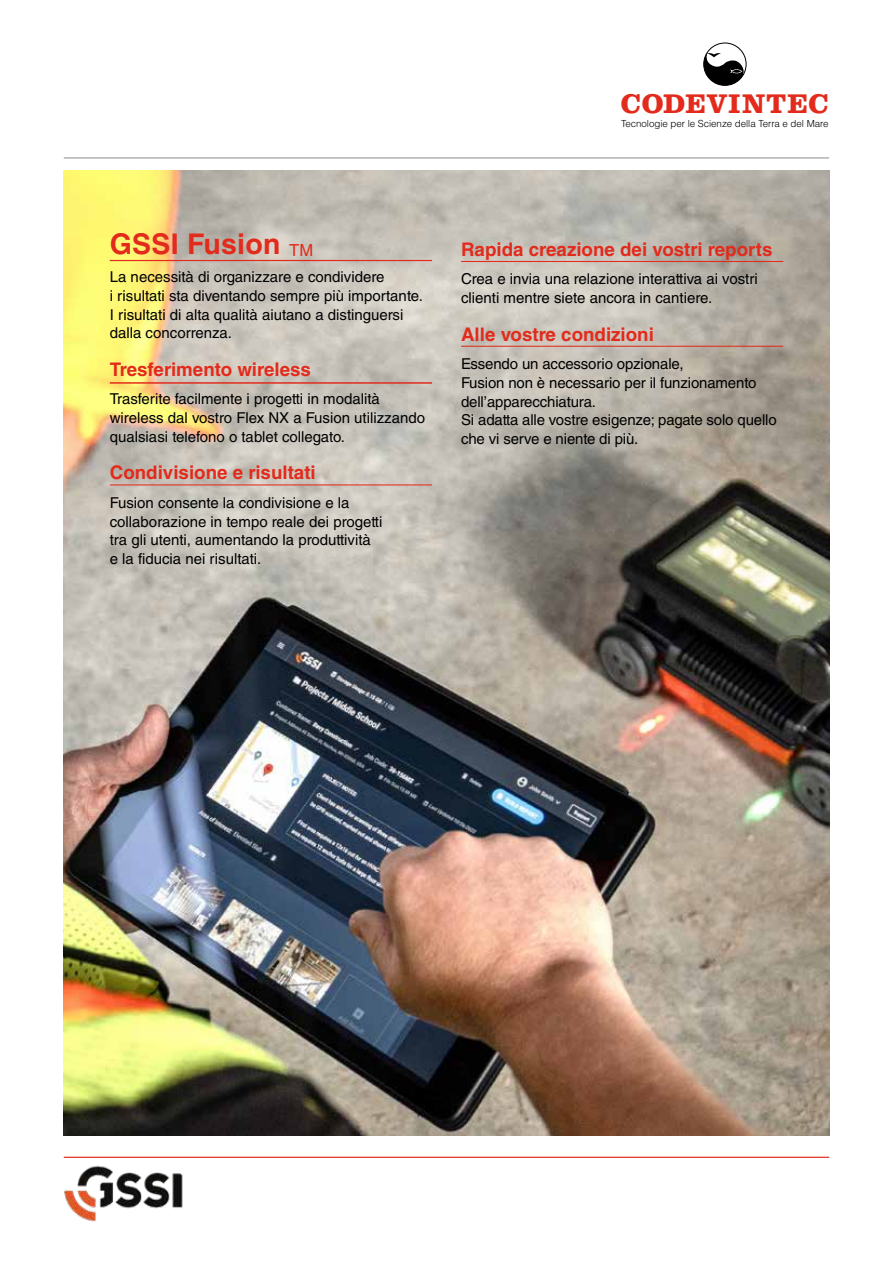
<style>
.page{position:relative;width:893px;height:1263px;background:#fff}
.page>*{position:absolute;margin:0;border:0;box-sizing:border-box;transform-origin:0 0}
.t1{font:700 28.5px "Helvetica LT Std";letter-spacing:.01em;color:#e22b1c}
.t2{font:700 28.05px "Clarendon LT Std";letter-spacing:.03em;color:#e22b1c}
.t3{font:700 18.75px "Helvetica LT Std";color:#e22b1c}
.t4{font:15px/18.8px "Helvetica LT Std";color:#000}
.t5{font:300 9.75px "Helvetica LT Std";letter-spacing:-.005em;color:#000}
.s1{font-weight:400;font-size:16.65px}
</style>
<div class="page">
<hr style="left:64px;top:1157px;width:765px;height:1px;background:#e22b1c">
<svg style="left:704px;top:43px;width:42px;height:42px"></svg>
<div style="left:703px;top:43px;width:44px;height:43px;border:1px solid #000;border-radius:50%"></div>
<hr style="left:64px;top:157px;width:765px;height:2px;background:#9d9d9c">
<img style="left:64px;top:170px;width:765px;height:965px">
<img style="left:64px;top:1165px;width:119px;height:57px">
<hr style="left:110px;top:260px;width:322px;height:1px;background:#e22b1c">
<hr style="left:110px;top:382px;width:322px;height:2px;background:#e22b1c">
<hr style="left:110px;top:484px;width:322px;height:1px;background:#e22b1c">
<hr style="left:461px;top:261px;width:322px;height:1px;background:#e22b1c">
<hr style="left:461px;top:346px;width:322px;height:1px;background:#e22b1c">
<h2 class="t2" style="left:621px;top:87px;width:209px">CODEVINTEC</h2>
<p class="t5" style="left:621px;top:117px;width:209px">Tecnologie per le Scienze della Terra e del Mare</p>
<h1 class="t1" style="left:110px;top:226px;width:205px">GSSI Fusion <span class="s1">TM</span></h1>
<p class="t4" style="left:110px;top:267px;width:315px">La necessità di organizzare e condividere<br>i risultati sta diventando sempre più importante.<br>I risultati di alta qualità aiutano a distinguersi dalla concorrenza.</p>
<p class="t3" style="left:110px;top:358px;width:203px">Tresferimento wireless</p>
<p class="t4" style="left:110px;top:390px;width:317px">Trasferite facilmente i progetti in modalità wireless dal vostro Flex NX a Fusion utilizzando qualsiasi telefono o tablet collegato.</p>
<p class="t3" style="left:110px;top:461px;width:208px">Condivisione e risultati</p>
<p class="t4" style="left:110px;top:493px;width:274px">Fusion consente la condivisione e la collaborazione in tempo reale dei progetti tra gli utenti, aumentando la produttività e la fiducia nei risultati.</p>
<p class="t3" style="left:461px;top:238px;width:313px">Rapida creazione dei vostri reports</p>
<p class="t4" style="left:461px;top:270px;width:298px">Crea e invia una relazione interattiva ai vostri clienti mentre siete ancora in cantiere.</p>
<p class="t3" style="left:461px;top:323px;width:194px">Alle vostre condizioni</p>
<p class="t4" style="left:461px;top:354px;width:317px">Essendo un accessorio opzionale,<br>Fusion non è necessario per il funzionamento dell’apparecchiatura.<br>Si adatta alle vostre esigenze; pagate solo quello che vi serve e niente di più.</p>
</div>
